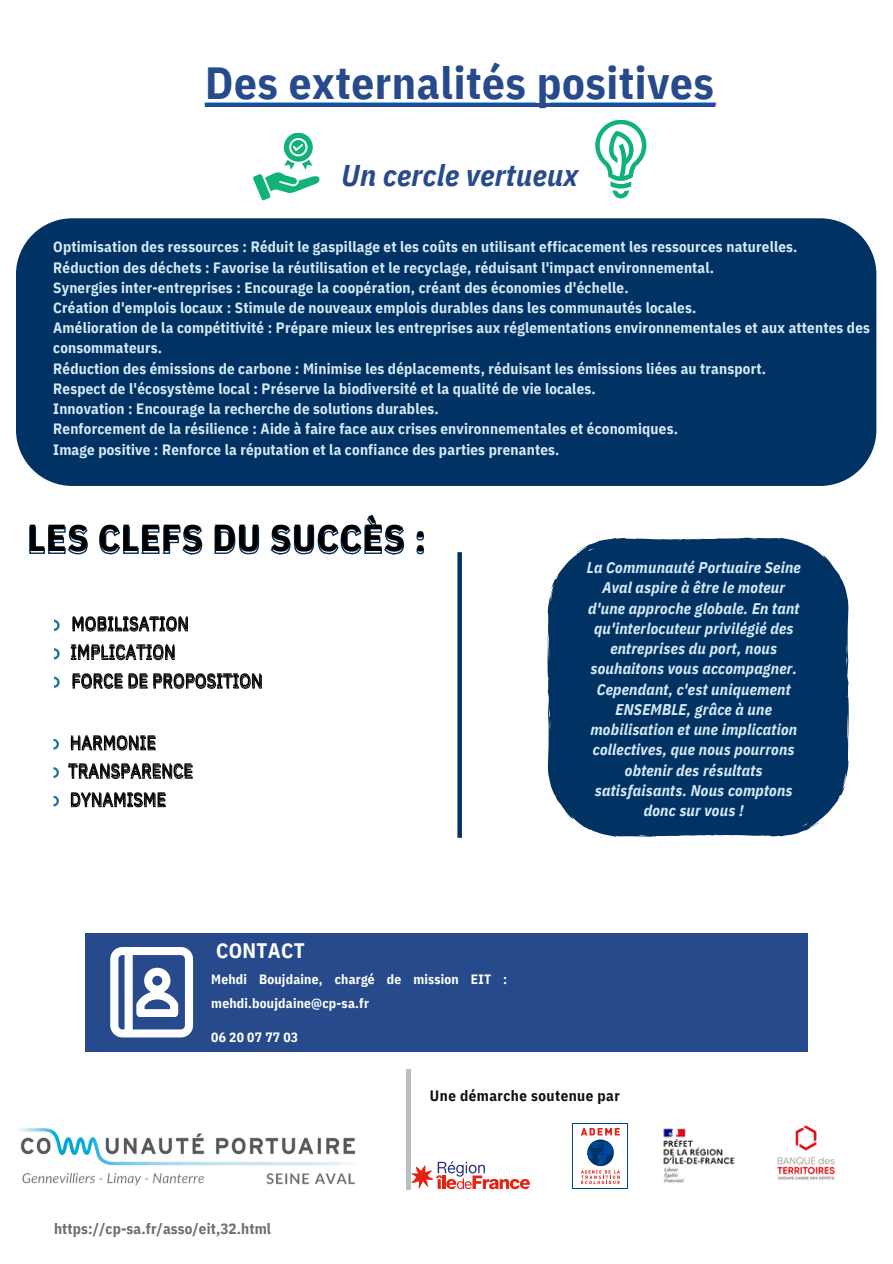
<style>
.page{position:relative;width:893px;height:1264px;background:#fff}
.page>*{position:absolute;margin:0;border:0;box-sizing:border-box;transform-origin:0 0}
.t1{font:700 44.85px "IBM Plex Sans Cond";letter-spacing:.015em;color:#264a8b}
.t2{font:700 37.5px "IBM Plex Sans Cond";letter-spacing:.025em;color:#000}
.t3{font:italic 700 30px "IBM Plex Sans Cond";letter-spacing:.015em;color:#264a8b}
.t4{font:700 21px "IBM Plex Sans Cond";letter-spacing:.015em;color:#fff}
.t5{font:18px "IBM Plex Sans Cond";letter-spacing:.015em;color:#000}
.t6{font:17.85px "IBM Plex Sans Cond";letter-spacing:.015em;color:#000}
.t7{font:italic 700 15.45px/20.2px "IBM Plex Sans Cond";letter-spacing:.015em;color:#d5eaf6;text-align:center}
.t8{font:700 15px/20.2px "IBM Plex Sans Cond";letter-spacing:.015em;color:#d5eaf6}
.t9{font:700 15px "IBM Plex Sans Cond";letter-spacing:.01em;color:#6d6e70}
.t10{font:700 15px "IBM Plex Sans Cond";letter-spacing:.03em;color:#101011}
.t11{font:700 13.5px/23.5px "IBM Plex Sans Cond";letter-spacing:.015em;color:#fff}
</style>
<div class="page">
<img style="left:18px;top:102px;width:859px;height:1088px">
<svg style="left:253px;top:133px;width:66px;height:67px"></svg>
<svg style="left:411px;top:1161px;width:119px;height:28px"></svg>
<hr style="left:205px;top:103px;width:509px;height:4px;background:#264a8b">
<svg style="left:595px;top:120px;width:51px;height:78px"></svg>
<svg style="left:572px;top:1123px;width:56px;height:65px"></svg>
<div style="left:573px;top:1124px;width:54px;height:63px;background:#fff"></div>
<svg style="left:580px;top:1128px;width:39px;height:56px"></svg>
<img style="left:656px;top:1121px;width:83px;height:68px">
<svg style="left:53px;top:738px;width:6px;height:11px"></svg>
<svg style="left:53px;top:767px;width:6px;height:11px"></svg>
<svg style="left:53px;top:795px;width:6px;height:11px"></svg>
<svg style="left:71px;top:735px;width:85px;height:15px"></svg>
<svg style="left:68px;top:764px;width:125px;height:15px"></svg>
<svg style="left:71px;top:792px;width:95px;height:15px"></svg>
<svg style="left:72px;top:616px;width:116px;height:16px"></svg>
<svg style="left:71px;top:645px;width:104px;height:15px"></svg>
<svg style="left:73px;top:675px;width:189px;height:13px"></svg>
<div style="left:457px;top:552px;width:5px;height:285px;background:#003264"></div>
<div style="left:16px;top:218px;width:860px;height:268px;background:#003264"></div>
<div style="left:547px;top:537px;width:301px;height:299px;background:#003264"></div>
<p class="t1" style="left:205px;top:53px;width:510px">Des externalités positives</p>
<p class="t3" style="left:341px;top:155px;width:238px">Un cercle vertueux</p>
<p class="t8" style="left:53px;top:236px;width:745px">Optimisation des ressources : Réduit le gaspillage et les coûts en utilisant efficacement les ressources naturelles.</p>
<p class="t8" style="left:53px;top:257px;width:662px">Réduction des déchets : Favorise la réutilisation et le recyclage, réduisant l'impact environnemental.</p>
<p class="t8" style="left:53px;top:277px;width:577px">Synergies inter-entreprises : Encourage la coopération, créant des économies d'échelle.</p>
<p class="t8" style="left:53px;top:297px;width:644px">Création d'emplois locaux : Stimule de nouveaux emplois durables dans les communautés locales.</p>
<p class="t8" style="left:53px;top:317px;width:818px">Amélioration de la compétitivité : Prépare mieux les entreprises aux réglementations environnementales et aux attentes des consommateurs.</p>
<p class="t8" style="left:53px;top:358px;width:714px">Réduction des émissions de carbone : Minimise les déplacements, réduisant les émissions liées au transport.</p>
<p class="t8" style="left:53px;top:378px;width:544px">Respect de l'écosystème local : Préserve la biodiversité et la qualité de vie locales.</p>
<p class="t8" style="left:53px;top:398px;width:387px">Innovation : Encourage la recherche de solutions durables.</p>
<p class="t8" style="left:53px;top:418px;width:626px">Renforcement de la résilience : Aide à faire face aux crises environnementales et économiques.</p>
<p class="t8" style="left:53px;top:439px;width:508px">Image positive : Renforce la réputation et la confiance des parties prenantes.</p>
<p class="t2" style="left:27px;top:512px;width:400px">LES CLEFS DU SUCCÈS :</p>
<p class="t5" style="left:72px;top:610px;width:119px">MOBILISATION</p>
<p class="t6" style="left:70px;top:639px;width:107px">IMPLICATION</p>
<p class="t5" style="left:72px;top:667px;width:192px">FORCE DE PROPOSITION</p>
<p class="t5" style="left:70px;top:729px;width:87px">HARMONIE</p>
<p class="t6" style="left:68px;top:758px;width:126px">TRANSPARENCE</p>
<p class="t5" style="left:70px;top:786px;width:97px">DYNAMISME</p>
<p class="t4" style="left:216px;top:936px;width:90px">CONTACT</p>
<p class="t11" style="left:211px;top:967px;width:297px">Mehdi Boujdaine, chargé de mission EIT : mehdi.boujdaine@cp-sa.fr</p>
<p class="t11" style="left:211px;top:1025px;width:88px">06 20 07 77 03</p>
<p class="t7" style="left:587px;top:557px;width:215px">La Communauté Portuaire Seine<br>Aval aspire à être le moteur d'une approche globale. En tant qu'interlocuteur privilégié des entreprises du port, nous souhaitons vous accompagner.<br>Cependant, c'est uniquement<br>ENSEMBLE, grâce à une mobilisation et une implication collectives, que nous pourrons obtenir des résultats satisfaisants. Nous comptons donc sur vous !</p>
<p class="t9" style="left:54px;top:1218px;width:218px">https://cp-sa.fr/asso/eit,32.html</p>
<p class="t10" style="left:430px;top:1085px;width:191px">Une démarche soutenue par</p>
</div>
